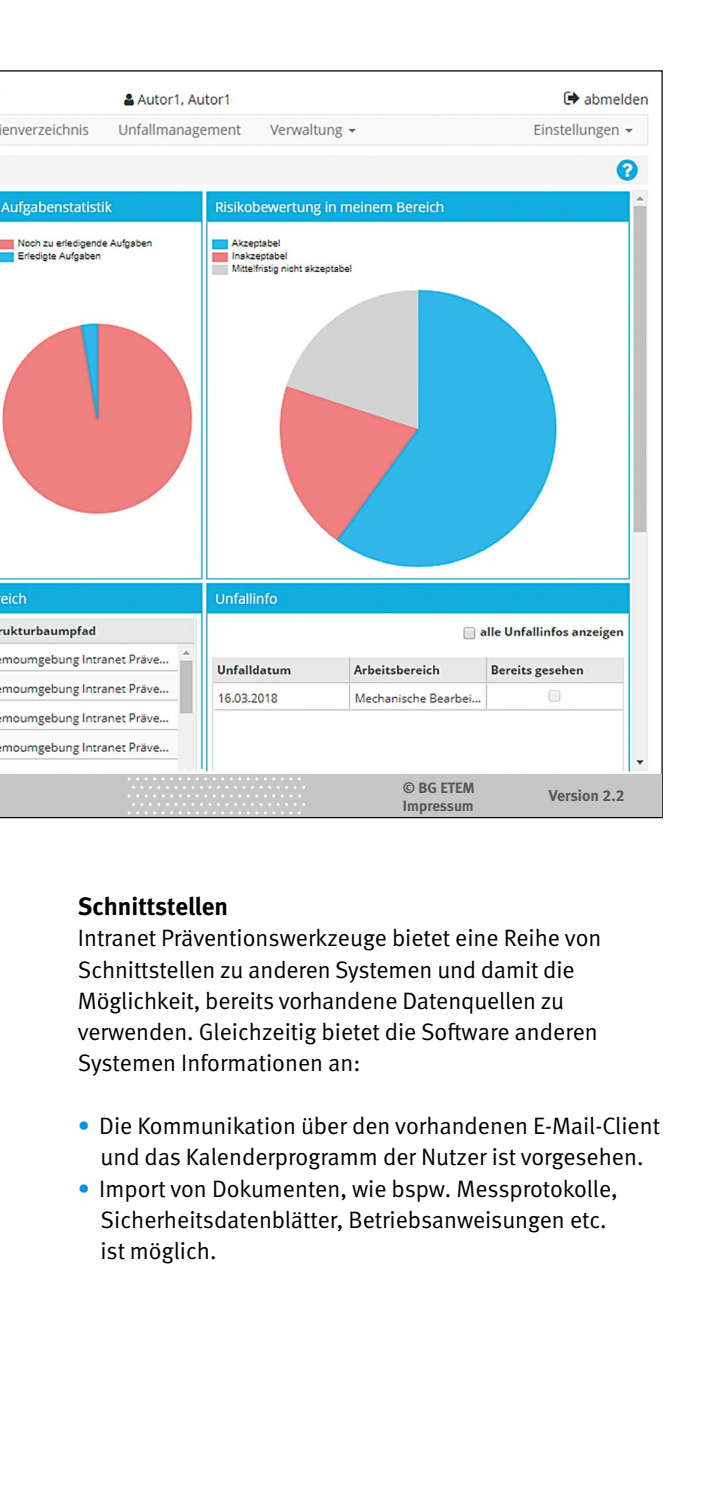
<style>
.page{position:relative;width:723px;height:1489px;background:#fff}
.page>*{position:absolute;margin:0;border:0;box-sizing:border-box;transform-origin:0 0}
.t1{font:700 25px "DGUV Meta";color:#000}
.t2{font:23.75px/31.2px "DGUV Meta";letter-spacing:-.005em;color:#000}
.t3{font:700 15.75px "DGUV Meta";letter-spacing:-.005em;color:#575756}
.t4{font:700 15px/18px "DGUV Meta";color:#575756}
.s1{color:#0095db}
</style>
<div class="page">
<svg style="left:0;top:70px;width:663px;height:748px"></svg>
<hr style="left:0;top:83px;width:3px;height:28px;background:#fff">
<div style="left:0;top:774px;width:661px;height:42px;background:#c6c6c6"></div>
<svg style="left:294px;top:768px;width:11px;height:3px"></svg>
<svg style="left:132px;top:768px;width:11px;height:3px"></svg>
<svg style="left:149px;top:768px;width:11px;height:3px"></svg>
<svg style="left:166px;top:768px;width:11px;height:3px"></svg>
<svg style="left:183px;top:768px;width:11px;height:3px"></svg>
<svg style="left:200px;top:768px;width:11px;height:3px"></svg>
<svg style="left:217px;top:768px;width:11px;height:3px"></svg>
<svg style="left:234px;top:768px;width:20px;height:3px"></svg>
<svg style="left:260px;top:768px;width:11px;height:3px"></svg>
<svg style="left:277px;top:768px;width:11px;height:3px"></svg>
<svg style="left:128px;top:811px;width:11px;height:3px"></svg>
<svg style="left:145px;top:811px;width:11px;height:3px"></svg>
<svg style="left:162px;top:811px;width:11px;height:3px"></svg>
<svg style="left:179px;top:811px;width:11px;height:3px"></svg>
<svg style="left:196px;top:811px;width:11px;height:3px"></svg>
<svg style="left:213px;top:811px;width:11px;height:3px"></svg>
<svg style="left:230px;top:811px;width:11px;height:3px"></svg>
<svg style="left:247px;top:811px;width:11px;height:3px"></svg>
<svg style="left:264px;top:811px;width:11px;height:3px"></svg>
<svg style="left:281px;top:811px;width:11px;height:3px"></svg>
<svg style="left:128px;top:777px;width:177px;height:11px"></svg>
<svg style="left:128px;top:794px;width:177px;height:11px"></svg>
<p class="t4" style="left:403px;top:779px;width:73px">© BG ETEM<br>Impressum</p>
<p class="t3" style="left:549px;top:785px;width:77px">Version 2.2</p>
<p class="t1" style="left:78px;top:891px;width:152px">Schnittstellen</p>
<p class="t2" style="left:78px;top:923px;width:525px">Intranet Präventionswerkzeuge bietet eine Reihe von Schnittstellen zu anderen Systemen und damit die Möglichkeit, bereits vorhandene Datenquellen zu verwenden. Gleichzeitig bietet die Software anderen Systemen Informationen an:</p>
<p class="t2" style="left:78px;top:1110px;width:583px;text-align:center"><span class="s1">•</span> Die Kommunikation über den vorhandenen E-Mail-Client und das Kalenderprogramm der Nutzer ist vorgesehen.</p>
<p class="t2" style="left:101px;top:1173px;width:519px;text-indent:-23px"><span class="s1">•</span> Import von Dokumenten, wie bspw. Messprotokolle,<br>Sicherheitsdatenblätter, Betriebsanweisungen etc. ist möglich.</p>
</div>
